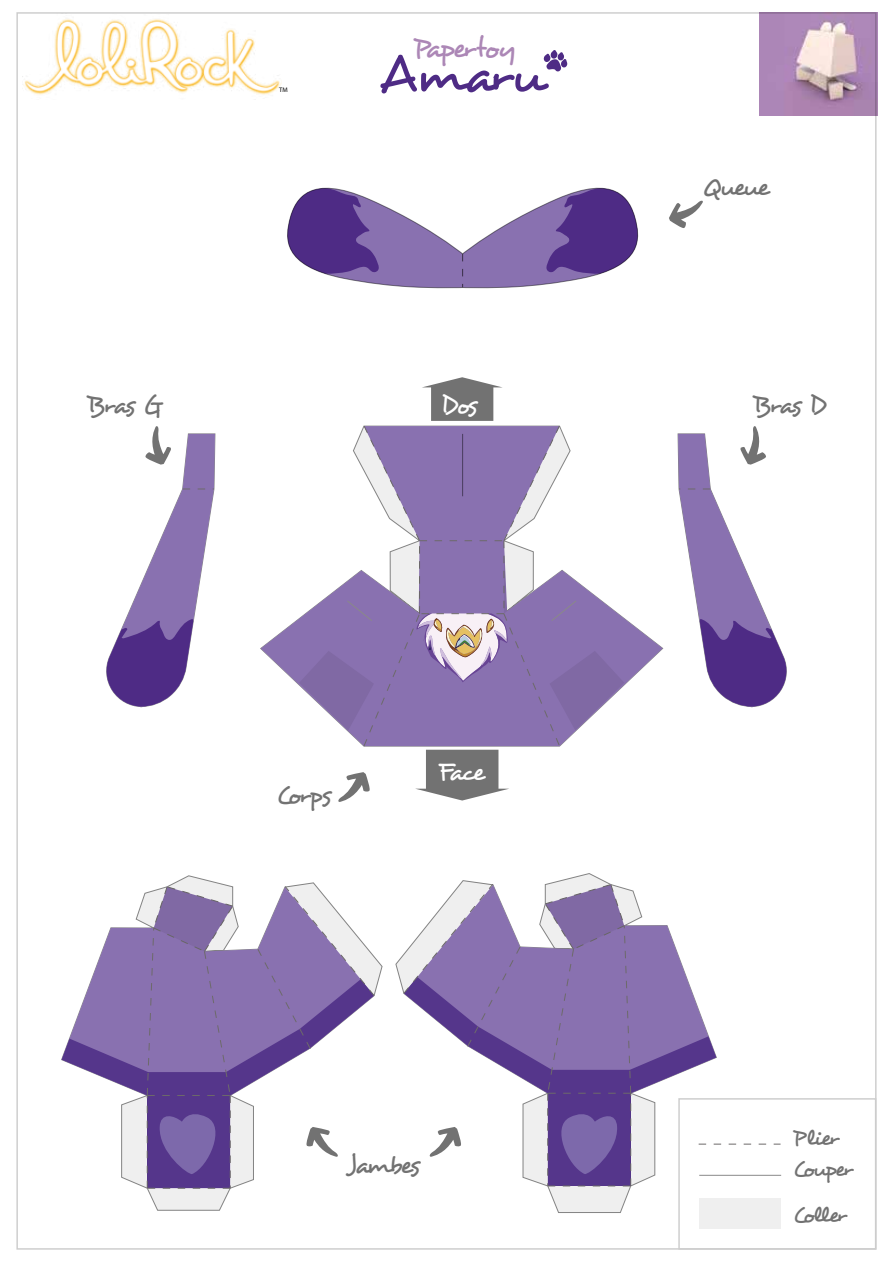
<style>
.page{position:relative;width:893px;height:1263px;background:#fff}
.page>*{position:absolute;margin:0;border:0;box-sizing:border-box;transform-origin:0 0}
.t1{font:52.5px "Desyrel";letter-spacing:-.03em;color:#4e2b85}
.t2{font:28.95px "Desyrel";letter-spacing:-.075em;color:#ac87b6}
.t3{font:25.65px "Desyrel";letter-spacing:-.085em;color:#727272}
.t4{font:25.65px "Desyrel";letter-spacing:-.11em;color:#fff}
.t5{font:22.5px/31.2px "Desyrel";letter-spacing:-.095em;color:#727272}
.t6{font:6.6px "Myriad Pro";color:#000}
</style>
<div class="page">
<svg style="left:261px;top:618px;width:402px;height:68px"></svg>
<svg style="left:287px;top:187px;width:352px;height:102px"></svg>
<svg style="left:669px;top:200px;width:34px;height:28px"></svg>
<svg style="left:299px;top:377px;width:325px;height:425px"></svg>
<svg style="left:62px;top:876px;width:320px;height:334px"></svg>
<svg style="left:106px;top:426px;width:109px;height:281px"></svg>
<svg style="left:678px;top:426px;width:109px;height:281px"></svg>
<svg style="left:396px;top:873px;width:385px;height:339px"></svg>
<hr style="left:699px;top:1175px;width:82px;height:1px;background:#898989">
<div style="left:699px;top:1198px;width:82px;height:31px;background:#efefef"></div>
<img style="left:22px;top:18px;width:259px;height:77px">
<svg style="left:544px;top:50px;width:23px;height:21px"></svg>
<img style="left:760px;top:15px;width:114px;height:100px">
<p class="t6" style="left:279px;top:86px;width:10px">TM</p>
<p class="t2" style="left:413px;top:30px;width:104px">Papertoy</p>
<h1 class="t1" style="left:380px;top:42px;width:167px">Amaru</h1>
<p class="t3" style="left:703px;top:171px;width:68px">Queue</p>
<p class="t3" style="left:87px;top:389px;width:77px">Bras G</p>
<p class="t3" style="left:753px;top:389px;width:74px">Bras D</p>
<p class="t4" style="left:441px;top:389px;width:37px">Dos</p>
<p class="t3" style="left:276px;top:779px;width:56px">Corps</p>
<p class="t4" style="left:438px;top:756px;width:48px">Face</p>
<p class="t3" style="left:348px;top:1148px;width:73px">Jambes</p>
<p class="t5" style="left:793px;top:1122px;width:61px">Plier<br>Couper</p>
<p class="t5" style="left:793px;top:1200px;width:55px">Coller</p>
</div>
